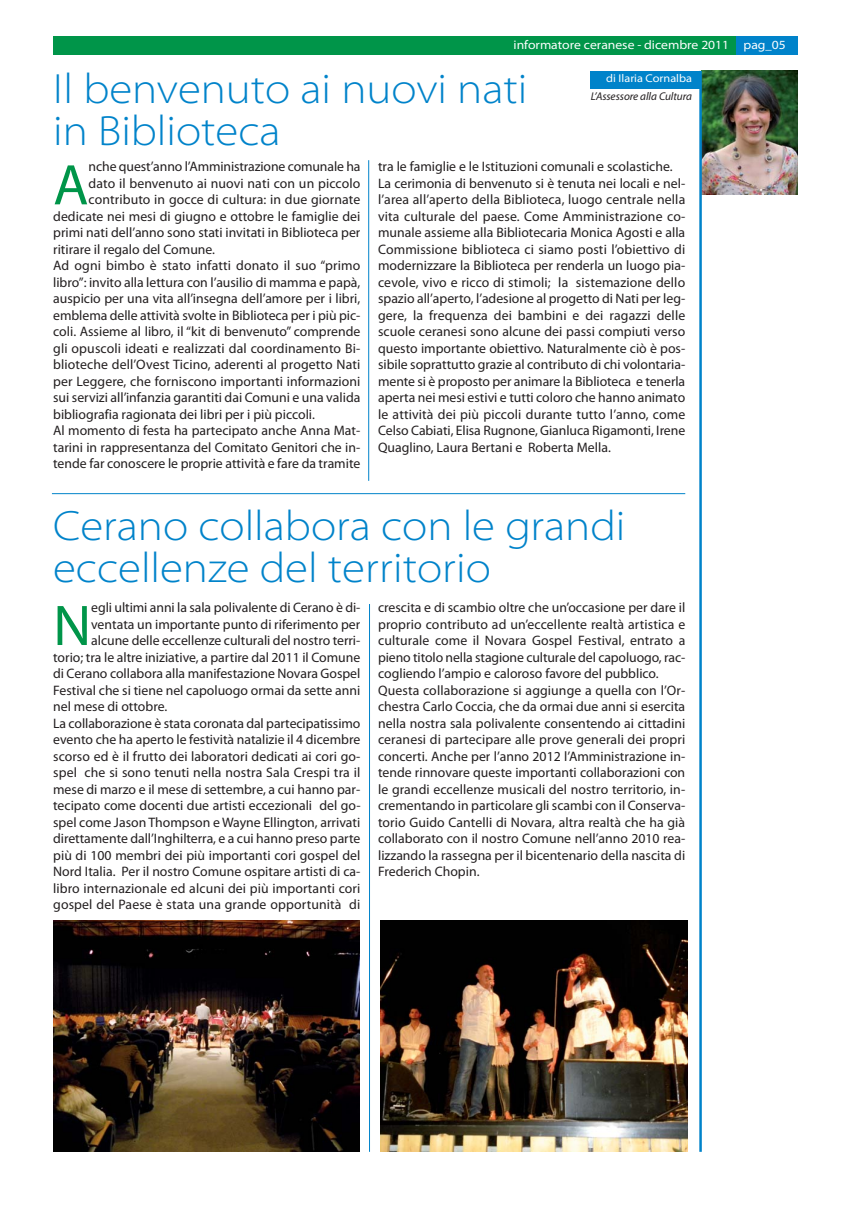
<style>
.page{position:relative;width:851px;height:1205px;background:#fff}
.page>*{position:absolute;margin:0;border:0;box-sizing:border-box;transform-origin:0 0}
.t1{font:57.75px "Myriad Pro";color:#009549}
.t2{font:300 semi-expanded 42.5px/42.5px "Myriad Pro";color:#0083ca}
.t3{font:13.75px/16.5px "Myriad Pro";color:#231f20}
.t4{font:semi-expanded 12.5px "Myriad Pro";color:#fff}
.t5{font:italic 11.25px "Myriad Pro";letter-spacing:-.005em;color:#231f20}
.t6{font:semi-expanded 11.25px "Myriad Pro";color:#fff}
</style>
<div class="page">
<img style="left:701px;top:71px;width:96px;height:123px">
<div style="left:590px;top:71px;width:110px;height:17px;background:#0083ca"></div>
<div style="left:53px;top:37px;width:744px;height:18px;background:#009549"></div>
<div style="left:736px;top:37px;width:61px;height:18px;background:#0083ca"></div>
<hr style="left:368px;top:160px;width:1px;height:321px;background:#0083ca">
<hr style="left:369px;top:604px;width:1px;height:548px;background:#0083ca">
<hr style="left:52px;top:493px;width:633px;height:1px;background:#0083ca">
<hr style="left:699px;top:71px;width:2px;height:1081px;background:#0083ca">
<img style="left:53px;top:921px;width:307px;height:231px">
<img style="left:380px;top:921px;width:307px;height:231px">
<p class="t4" style="left:513px;top:40px;width:273px">informatore ceranese - dicembre 2011 pag_05</p>
<h2 class="t2" style="left:53px;top:70px;width:475px">Il benvenuto ai nuovi nati</h2>
<h2 class="t2" style="left:53px;top:113px;width:229px">in Biblioteca</h2>
<p class="t6" style="left:606px;top:74px;width:87px">di Ilaria Cornalba</p>
<p class="t5" style="left:590px;top:89px;width:103px">L’Assessore alla Cultura</p>
<h1 class="t1" style="left:53px;top:163px;width:37px">A</h1>
<p class="t3" style="left:89px;top:160px;width:273px">nche quest’anno l’Amministrazione comunale ha</p>
<p class="t3" style="left:88px;top:176px;width:273px">dato il benvenuto ai nuovi nati con un piccolo</p>
<p class="t3" style="left:88px;top:193px;width:273px">contributo in gocce di cultura: in due giornate</p>
<p class="t3" style="left:53px;top:209px;width:308px">dedicate nei mesi di giugno e ottobre le famiglie dei</p>
<p class="t3" style="left:53px;top:226px;width:309px">primi nati dell’anno sono stati invitati in Biblioteca per</p>
<p class="t3" style="left:53px;top:242px;width:163px">ritirare il regalo del Comune.</p>
<p class="t3" style="left:53px;top:259px;width:308px">Ad ogni bimbo è stato infatti donato il suo “primo</p>
<p class="t3" style="left:53px;top:275px;width:308px">libro”: invito alla lettura con l’ausilio di mamma e papà,</p>
<p class="t3" style="left:53px;top:292px;width:308px">auspicio per una vita all’insegna dell’amore per i libri,</p>
<p class="t3" style="left:53px;top:308px;width:309px">emblema delle attività svolte in Biblioteca per i più pic-</p>
<p class="t3" style="left:53px;top:325px;width:308px">coli. Assieme al libro, il “kit di benvenuto” comprende</p>
<p class="t3" style="left:53px;top:341px;width:309px">gli opuscoli ideati e realizzati dal coordinamento Bi-</p>
<p class="t3" style="left:53px;top:358px;width:308px">blioteche dell’Ovest Ticino, aderenti al progetto Nati</p>
<p class="t3" style="left:53px;top:374px;width:308px">per Leggere, che forniscono importanti informazioni</p>
<p class="t3" style="left:53px;top:391px;width:309px">sui servizi all’infanzia garantiti dai Comuni e una valida</p>
<p class="t3" style="left:53px;top:407px;width:263px">bibliografia ragionata dei libri per i più piccoli.</p>
<p class="t3" style="left:53px;top:424px;width:308px">Al momento di festa ha partecipato anche Anna Mat-</p>
<p class="t3" style="left:53px;top:440px;width:308px">tarini in rappresentanza del Comitato Genitori che in-</p>
<p class="t3" style="left:53px;top:457px;width:308px">tende far conoscere le proprie attività e fare da tramite</p>
<p class="t3" style="left:378px;top:160px;width:309px">tra le famiglie e le Istituzioni comunali e scolastiche.<br>La cerimonia di benvenuto si è tenuta nei locali e nel&shy;l’area all’aperto della Biblioteca, luogo centrale nella vita culturale del paese. Come Amministrazione co&shy;munale assieme alla Bibliotecaria Monica Agosti e alla Commissione biblioteca ci siamo posti l’obiettivo di modernizzare la Biblioteca per renderla un luogo pia&shy;cevole, vivo e ricco di stimoli; la sistemazione dello spazio all’aperto, l’adesione al progetto di Nati per leg&shy;gere, la frequenza dei bambini e dei ragazzi delle scuole ceranesi sono alcune dei passi compiuti verso questo importante obiettivo. Naturalmente ciò è pos&shy;sibile soprattutto grazie al contributo di chi volontaria&shy;mente si è proposto per animare la Biblioteca e tenerla aperta nei mesi estivi e tutti coloro che hanno animato le attività dei più piccoli durante tutto l’anno, come Celso Cabiati, Elisa Rugnone, Gianluca Rigamonti, Irene Quaglino, Laura Bertani e Roberta Mella.</p>
<h2 class="t2" style="left:53px;top:507px;width:573px">Cerano collabora con le grandi eccellenze del territorio</h2>
<h1 class="t1" style="left:53px;top:604px;width:39px">N</h1>
<p class="t3" style="left:91px;top:600px;width:270px">egli ultimi anni la sala polivalente di Cerano è di-</p>
<p class="t3" style="left:378px;top:600px;width:309px">crescita e di scambio oltre che un’occasione per dare il proprio contributo ad un’eccellente realtà artistica e culturale come il Novara Gospel Festival, entrato a pieno titolo nella stagione culturale del capoluogo, rac&shy;cogliendo l’ampio e caloroso favore del pubblico.<br>Questa collaborazione si aggiunge a quella con l’Or&shy;chestra Carlo Coccia, che da ormai due anni si esercita nella nostra sala polivalente consentendo ai cittadini ceranesi di partecipare alle prove generali dei propri concerti. Anche per l’anno 2012 l’Amministrazione in&shy;tende rinnovare queste importanti collaborazioni con le grandi eccellenze musicali del nostro territorio, in&shy;crementando in particolare gli scambi con il Conserva&shy;torio Guido Cantelli di Novara, altra realtà che ha già collaborato con il nostro Comune nell’anno 2010 rea&shy;lizzando la rassegna per il bicentenario della nascita di Frederich Chopin.</p>
<p class="t3" style="left:91px;top:617px;width:270px">ventata un importante punto di riferimento per</p>
<p class="t3" style="left:91px;top:633px;width:270px">alcune delle eccellenze culturali del nostro terri-</p>
<p class="t3" style="left:53px;top:650px;width:308px">torio; tra le altre iniziative, a partire dal 2011 il Comune</p>
<p class="t3" style="left:53px;top:666px;width:309px">di Cerano collabora alla manifestazione Novara Gospel</p>
<p class="t3" style="left:53px;top:683px;width:308px">Festival che si tiene nel capoluogo ormai da sette anni</p>
<p class="t3" style="left:53px;top:699px;width:116px">nel mese di ottobre.</p>
<p class="t3" style="left:53px;top:716px;width:309px">La collaborazione è stata coronata dal partecipatissimo</p>
<p class="t3" style="left:53px;top:732px;width:308px">evento che ha aperto le festività natalizie il 4 dicembre</p>
<p class="t3" style="left:53px;top:749px;width:309px">scorso ed è il frutto dei laboratori dedicati ai cori go-</p>
<p class="t3" style="left:53px;top:765px;width:308px">spel che si sono tenuti nella nostra Sala Crespi tra il</p>
<p class="t3" style="left:53px;top:782px;width:308px">mese di marzo e il mese di settembre, a cui hanno par-</p>
<p class="t3" style="left:53px;top:798px;width:309px">tecipato come docenti due artisti eccezionali del go-</p>
<p class="t3" style="left:53px;top:815px;width:308px">spel come Jason Thompson e Wayne Ellington, arrivati</p>
<p class="t3" style="left:53px;top:831px;width:308px">direttamente dall’Inghilterra, e a cui hanno preso parte</p>
<p class="t3" style="left:53px;top:848px;width:308px">più di 100 membri dei più importanti cori gospel del</p>
<p class="t3" style="left:53px;top:864px;width:308px">Nord Italia. Per il nostro Comune ospitare artisti di ca-</p>
<p class="t3" style="left:53px;top:881px;width:309px">libro internazionale ed alcuni dei più importanti cori</p>
<p class="t3" style="left:53px;top:897px;width:308px">gospel del Paese è stata una grande opportunità di</p>
</div>
